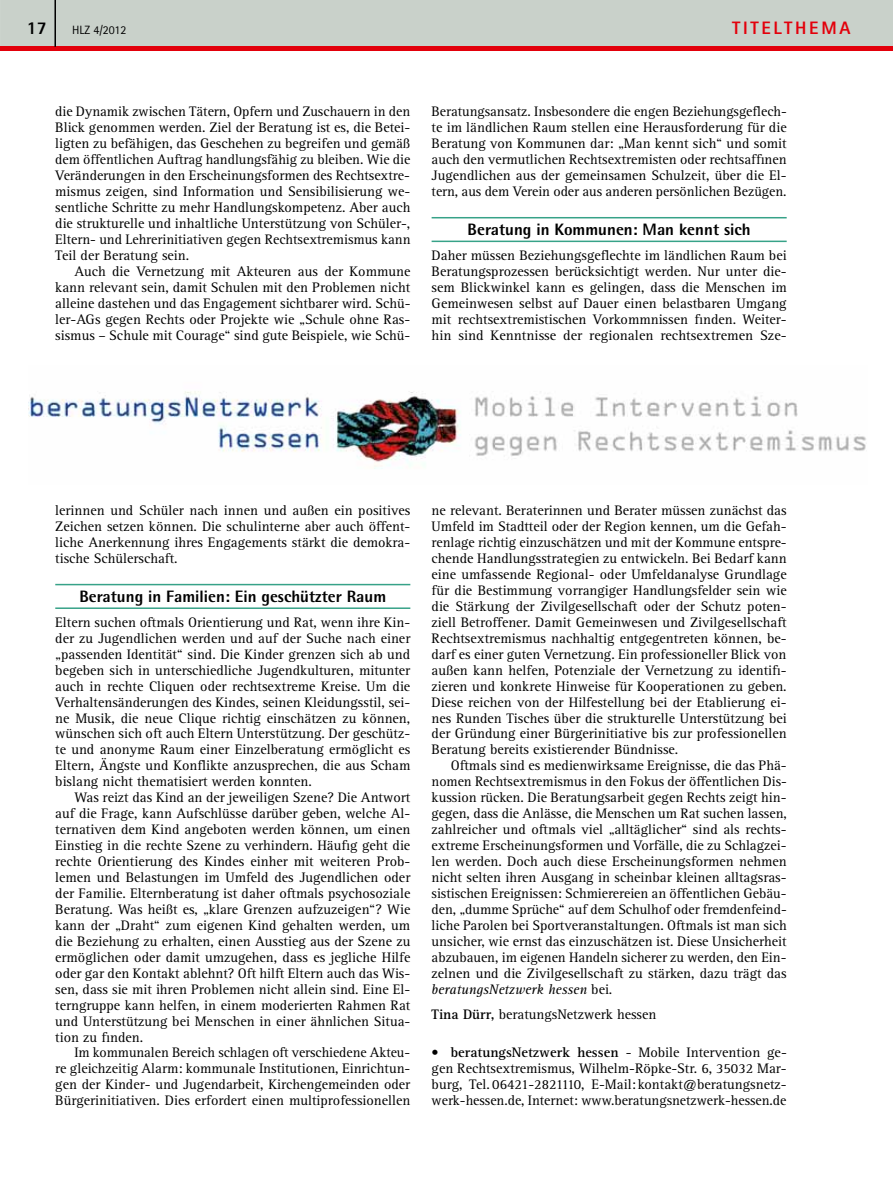
<style>
.page{position:relative;width:893px;height:1191px;background:#fff}
.page>*{position:absolute;margin:0;border:0;box-sizing:border-box;transform-origin:0 0}
.t1{font:800 18px "Rotis Sans Serif Std";letter-spacing:.15em;color:#e3000b}
.t2{font:800 18px "Rotis Sans Serif Std";color:#000}
.t3{font:800 16.5px "Rotis Semi Sans Std";color:#000}
.t4{font:14.25px/15.9px "Rotis Serif Std";color:#000;text-align:justify}
.t5{font:12px "Rotis Sans Serif Std";color:#000}
.s1{font-style:italic}
.s2{font-weight:700}
</style>
<div class="page">
<div style="left:0;top:0;width:893px;height:47px;background:#c9d1ca"></div>
<hr style="left:0;top:47px;width:893px;height:4px;background:#e3000b">
<hr style="left:54px;top:0;width:2px;height:47px;background:#000">
<hr style="left:55px;top:584px;width:355px;height:1px;background:#37a288">
<hr style="left:55px;top:607px;width:355px;height:2px;background:#37a288">
<hr style="left:432px;top:217px;width:355px;height:1px;background:#37a288">
<hr style="left:432px;top:241px;width:355px;height:1px;background:#37a288">
<img style="left:29px;top:391px;width:837px;height:78px">
<p class="t2" style="left:27px;top:16px;width:22px">17</p>
<p class="t5" style="left:72px;top:23px;width:56px">HLZ 4/2012</p>
<p class="t1" style="left:732px;top:16px;width:120px">TITELTHEMA</p>
<p class="t4" style="left:55px;top:104px;width:357px">die Dynamik zwischen Tätern, Opfern und Zuschauern in den Blick genommen werden. Ziel der Beratung ist es, die Betei&shy;ligten zu befähigen, das Geschehen zu begreifen und gemäß dem öffentlichen Auftrag handlungsfähig zu bleiben. Wie die Veränderungen in den Erscheinungsformen des Rechtsextre&shy;mismus zeigen, sind Information und Sensibilisierung we&shy;sentliche Schritte zu mehr Handlungskompetenz. Aber auch die strukturelle und inhaltliche Unterstützung von Schüler-, Eltern- und Lehrerinitiativen gegen Rechtsextremismus kann Teil der Beratung sein.</p>
<p class="t4" style="left:55px;top:264px;width:357px;text-indent:19px">Auch die Vernetzung mit Akteuren aus der Kommune kann relevant sein, damit Schulen mit den Problemen nicht alleine dastehen und das Engagement sichtbarer wird. Schü&shy;ler-AGs gegen Rechts oder Projekte wie „Schule ohne Ras&shy;sismus – Schule mit Courage“ sind gute Beispiele, wie Schü-</p>
<p class="t4" style="left:432px;top:104px;width:357px">Beratungsansatz. Insbesondere die engen Beziehungsgeflech&shy;te im ländlichen Raum stellen eine Herausforderung für die Beratung von Kommunen dar: „Man kennt sich“ und somit auch den vermutlichen Rechtsextremisten oder rechtsaffinen Jugendlichen aus der gemeinsamen Schulzeit, über die El&shy;tern, aus dem Verein oder aus anderen persönlichen Bezügen.</p>
<p class="t3" style="left:468px;top:219px;width:285px">Beratung in Kommunen: Man kennt sich</p>
<p class="t4" style="left:432px;top:248px;width:357px">Daher müssen Beziehungsgeflechte im ländlichen Raum bei Beratungsprozessen berücksichtigt werden. Nur unter die&shy;sem Blickwinkel kann es gelingen, dass die Menschen im Gemeinwesen selbst auf Dauer einen belastbaren Umgang mit rechtsextremistischen Vorkommnissen finden. Weiter&shy;hin sind Kenntnisse der regionalen rechtsextremen Sze-</p>
<p class="t4" style="left:55px;top:503px;width:357px">lerinnen und Schüler nach innen und außen ein positives Zeichen setzen können. Die schulinterne aber auch öffent&shy;liche Anerkennung ihres Engagements stärkt die demokra&shy;tische Schülerschaft.</p>
<p class="t3" style="left:79px;top:586px;width:308px">Beratung in Familien: Ein geschützter Raum</p>
<p class="t4" style="left:55px;top:614px;width:357px">Eltern suchen oftmals Orientierung und Rat, wenn ihre Kin&shy;der zu Jugendlichen werden und auf der Suche nach einer „passenden Identität“ sind. Die Kinder grenzen sich ab und begeben sich in unterschiedliche Jugendkulturen, mitunter auch in rechte Cliquen oder rechtsextreme Kreise. Um die Verhaltensänderungen des Kindes, seinen Kleidungsstil, sei&shy;ne Musik, die neue Clique richtig einschätzen zu können, wünschen sich oft auch Eltern Unterstützung. Der geschütz&shy;te und anonyme Raum einer Einzelberatung ermöglicht es Eltern, Ängste und Konflikte anzusprechen, die aus Scham bislang nicht thematisiert werden konnten.</p>
<p class="t4" style="left:55px;top:790px;width:357px;text-indent:19px">Was reizt das Kind an der jeweiligen Szene? Die Antwort auf die Frage, kann Aufschlüsse darüber geben, welche Al&shy;ternativen dem Kind angeboten werden können, um einen Einstieg in die rechte Szene zu verhindern. Häufig geht die rechte Orientierung des Kindes einher mit weiteren Prob&shy;lemen und Belastungen im Umfeld des Jugendlichen oder der Familie. Elternberatung ist daher oftmals psychosoziale Beratung. Was heißt es, „klare Grenzen aufzuzeigen“? Wie kann der „Draht“ zum eigenen Kind gehalten werden, um die Beziehung zu erhalten, einen Ausstieg aus der Szene zu ermöglichen oder damit umzugehen, dass es jegliche Hilfe oder gar den Kontakt ablehnt? Oft hilft Eltern auch das Wis&shy;sen, dass sie mit ihren Problemen nicht allein sind. Eine El&shy;terngruppe kann helfen, in einem moderierten Rahmen Rat und Unterstützung bei Menschen in einer ähnlichen Situa&shy;tion zu finden.</p>
<p class="t4" style="left:55px;top:1045px;width:357px;text-indent:19px">Im kommunalen Bereich schlagen oft verschiedene Akteu&shy;re gleichzeitig Alarm: kommunale Institutionen, Einrichtun&shy;gen der Kinder- und Jugendarbeit, Kirchengemeinden oder Bürgerinitiativen. Dies erfordert einen multiprofessionellen</p>
<p class="t4" style="left:432px;top:503px;width:357px">ne relevant. Beraterinnen und Berater müssen zunächst das Umfeld im Stadtteil oder der Region kennen, um die Gefah&shy;renlage richtig einzuschätzen und mit der Kommune entspre&shy;chende Handlungsstrategien zu entwickeln. Bei Bedarf kann eine umfassende Regional- oder Umfeldanalyse Grundlage für die Bestimmung vorrangiger Handlungsfelder sein wie die Stärkung der Zivilgesellschaft oder der Schutz poten&shy;ziell Betroffener. Damit Gemeinwesen und Zivilgesellschaft Rechtsextremismus nachhaltig entgegentreten können, be&shy;darf es einer guten Vernetzung. Ein professioneller Blick von außen kann helfen, Potenziale der Vernetzung zu identifi&shy;zieren und konkrete Hinweise für Kooperationen zu geben.<br>Diese reichen von der Hilfestellung bei der Etablierung ei&shy;nes Runden Tisches über die strukturelle Unterstützung bei der Gründung einer Bürgerinitiative bis zur professionellen Beratung bereits existierender Bündnisse.</p>
<p class="t4" style="left:432px;top:758px;width:357px;text-align:left;text-indent:19px">Oftmals sind es medienwirksame Ereignisse, die das Phä&shy;nomen Rechtsextremismus in den Fokus der öffentlichen Dis&shy;kussion rücken. Die Beratungsarbeit gegen Rechts zeigt hin&shy;gegen, dass die Anlässe, die Menschen um Rat suchen lassen, zahlreicher und oftmals viel „alltäglicher“ sind als rechts&shy;extreme Erscheinungsformen und Vorfälle, die zu Schlagzei&shy;len werden. Doch auch diese Erscheinungsformen nehmen nicht selten ihren Ausgang in scheinbar kleinen alltagsras&shy;sistischen Ereignissen: Schmierereien an öffentlichen Gebäu&shy;den, „dumme Sprüche“ auf dem Schulhof oder fremdenfeind&shy;liche Parolen bei Sportveranstaltungen. Oftmals ist man sich unsicher, wie ernst das einzuschätzen ist. Diese Unsicherheit abzubauen, im eigenen Handeln sicherer zu werden, den Ein&shy;zelnen und die Zivilgesellschaft zu stärken, dazu trägt das <span class="s1">beratungsNetzwerk hessen</span> bei.</p>
<p class="t4" style="left:432px;top:1006px;width:226px"><span class="s2">Tina Dürr,</span> beratungsNetzwerk hessen</p>
<p class="t4" style="left:432px;top:1044px;width:357px"><span class="s2">• beratungsNetzwerk hessen</span> - Mobile Intervention ge&shy;gen Rechtsextremismus, Wilhelm-Röpke-Str. 6, 35032 Mar&shy;burg, Tel. 06421-2821110, E-Mail:kontakt@beratungsnetz&shy;werk-hessen.de, Internet: www.beratungsnetzwerk-hessen.de</p>
</div>
